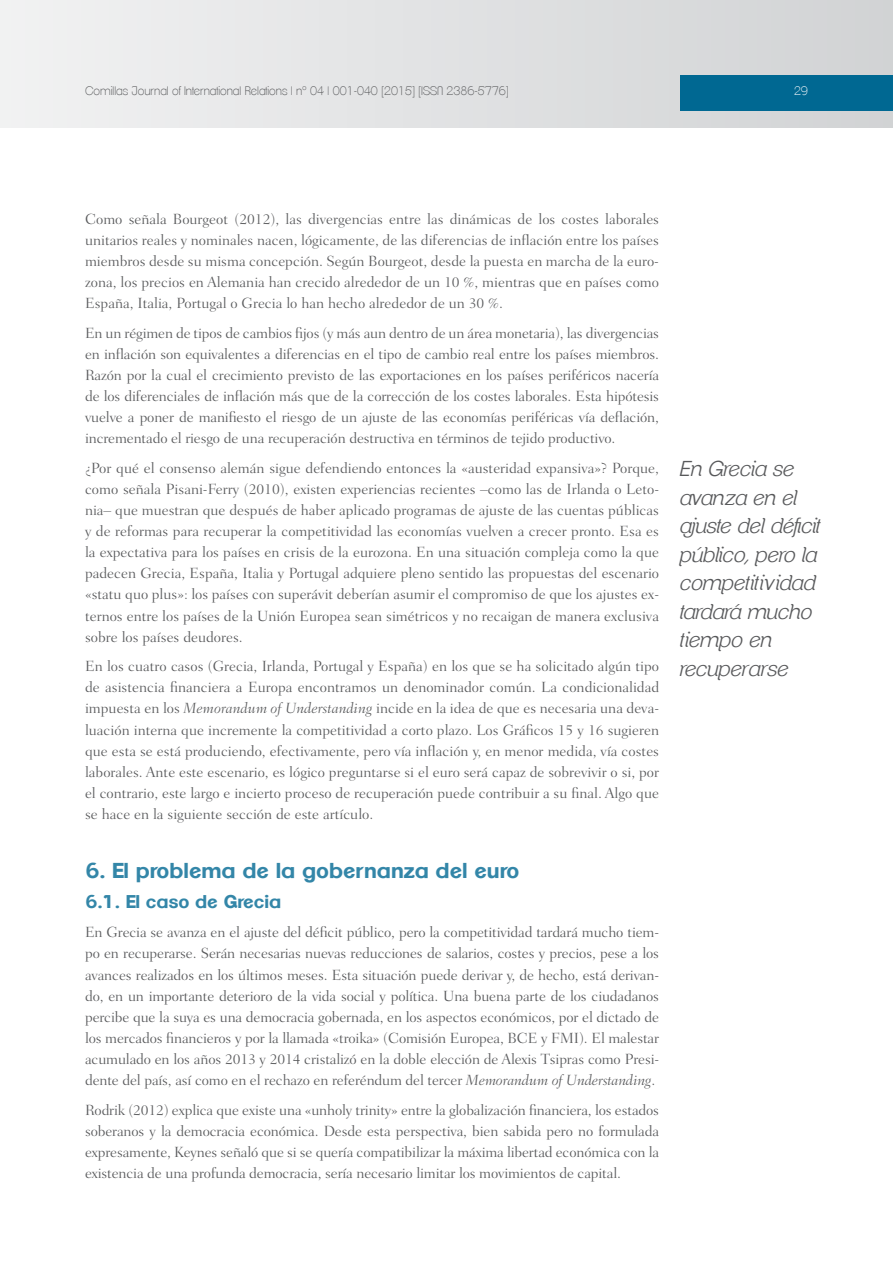
<style>
.page{position:relative;width:893px;height:1263px;background:#fff}
.page>*{position:absolute;margin:0;border:0;box-sizing:border-box;transform-origin:0 0}
.t1{font:italic 300 21px/28.5px "Clemente P Daf";color:#58595b}
.t2{font:700 21px "Clemente P Dam";color:#3386a8}
.t3{font:700 18px "Clemente P Dam";color:#3386a8}
.t4{font:300 15px/21.1px "Fairfield LH";letter-spacing:-.01em;color:#58595b;text-align:justify}
.t5{font:200 12px "Clemente P Dac";color:#58595b}
.t6{font:200 12px "Clemente P Dac";color:#fff}
.s1{font-style:italic}
</style>
<div class="page">
<div style="left:0;top:0;width:893px;height:128px;background:linear-gradient(to right,#f1f2f2,#d1d3d4)"></div>
<div style="left:680px;top:75px;width:213px;height:36px;background:#006892"></div>
<p class="t5" style="left:85px;top:83px;width:425px">Comillas Journal of International Relations | nº 04 | 001-040 [2015] [ISSN 2386-5776]</p>
<p class="t6" style="left:794px;top:83px;width:15px">29</p>
<p class="t4" style="left:85px;top:208px;width:576px">Como señala Bourgeot (2012), las divergencias entre las dinámicas de los costes laborales unitarios reales y nominales nacen, lógicamente, de las diferencias de inflación entre los países miembros desde su misma concepción. Según Bourgeot, desde la puesta en marcha de la euro&shy;zona, los precios en Alemania han crecido alrededor de un 10 %, mientras que en países como España, Italia, Portugal o Grecia lo han hecho alrededor de un 30 %.</p>
<p class="t4" style="left:85px;top:322px;width:576px">En un régimen de tipos de cambios fijos (y más aun dentro de un área monetaria), las divergencias en inflación son equivalentes a diferencias en el tipo de cambio real entre los países miembros.<br>Razón por la cual el crecimiento previsto de las exportaciones en los países periféricos nacería de los diferenciales de inflación más que de la corrección de los costes laborales. Esta hipótesis vuelve a poner de manifiesto el riesgo de un ajuste de las economías periféricas vía deflación, incrementado el riesgo de una recuperación destructiva en términos de tejido productivo.</p>
<p class="t4" style="left:85px;top:457px;width:576px">¿Por qué el consenso alemán sigue defendiendo entonces la «austeridad expansiva»? Porque, como señala Pisani-Ferry (2010), existen experiencias recientes –como las de Irlanda o Leto&shy;nia– que muestran que después de haber aplicado programas de ajuste de las cuentas públicas y de reformas para recuperar la competitividad las economías vuelven a crecer pronto. Esa es la expectativa para los países en crisis de la eurozona. En una situación compleja como la que padecen Grecia, España, Italia y Portugal adquiere pleno sentido las propuestas del escenario «statu quo plus»: los países con superávit deberían asumir el compromiso de que los ajustes ex&shy;ternos entre los países de la Unión Europea sean simétricos y no recaigan de manera exclusiva sobre los países deudores.</p>
<p class="t4" style="left:85px;top:656px;width:576px">En los cuatro casos (Grecia, Irlanda, Portugal y España) en los que se ha solicitado algún tipo de asistencia financiera a Europa encontramos un denominador común. La condicionalidad impuesta en los <span class="s1">Memorandum of Understanding</span> incide en la idea de que es necesaria una deva&shy;luación interna que incremente la competitividad a corto plazo. Los Gráficos 15 y 16 sugieren que esta se está produciendo, efectivamente, pero vía inflación y, en menor medida, vía costes laborales. Ante este escenario, es lógico preguntarse si el euro será capaz de sobrevivir o si, por el contrario, este largo e incierto proceso de recuperación puede contribuir a su final. Algo que se hace en la siguiente sección de este artículo.</p>
<h1 class="t2" style="left:85px;top:858px;width:436px">6. El problema de la gobernanza del euro</h1>
<p class="t3" style="left:85px;top:890px;width:198px">6.1. El caso de Grecia</p>
<p class="t4" style="left:85px;top:922px;width:576px">En Grecia se avanza en el ajuste del déficit público, pero la competitividad tardará mucho tiem&shy;po en recuperarse. Serán necesarias nuevas reducciones de salarios, costes y precios, pese a los avances realizados en los últimos meses. Esta situación puede derivar y, de hecho, está derivan&shy;do, en un importante deterioro de la vida social y política. Una buena parte de los ciudadanos percibe que la suya es una democracia gobernada, en los aspectos económicos, por el dictado de los mercados financieros y por la llamada «troika» (Comisión Europea, BCE y FMI). El malestar acumulado en los años 2013 y 2014 cristalizó en la doble elección de Alexis Tsipras como Presi&shy;dente del país, así como en el rechazo en referéndum del tercer <span class="s1">Memorandum of Understanding</span>.</p>
<p class="t4" style="left:85px;top:1099px;width:576px">Rodrik (2012) explica que existe una «unholy trinity» entre la globalización financiera, los estados soberanos y la democracia económica. Desde esta perspectiva, bien sabida pero no formulada expresamente, Keynes señaló que si se quería compatibilizar la máxima libertad económica con la existencia de una profunda democracia, sería necesario limitar los movimientos de capital.</p>
<h1 class="t1" style="left:680px;top:454px;width:141px">En Grecia se avanza en el ajuste del déficit público, pero la competitividad tardará mucho tiempo en recuperarse</h1>
</div>
